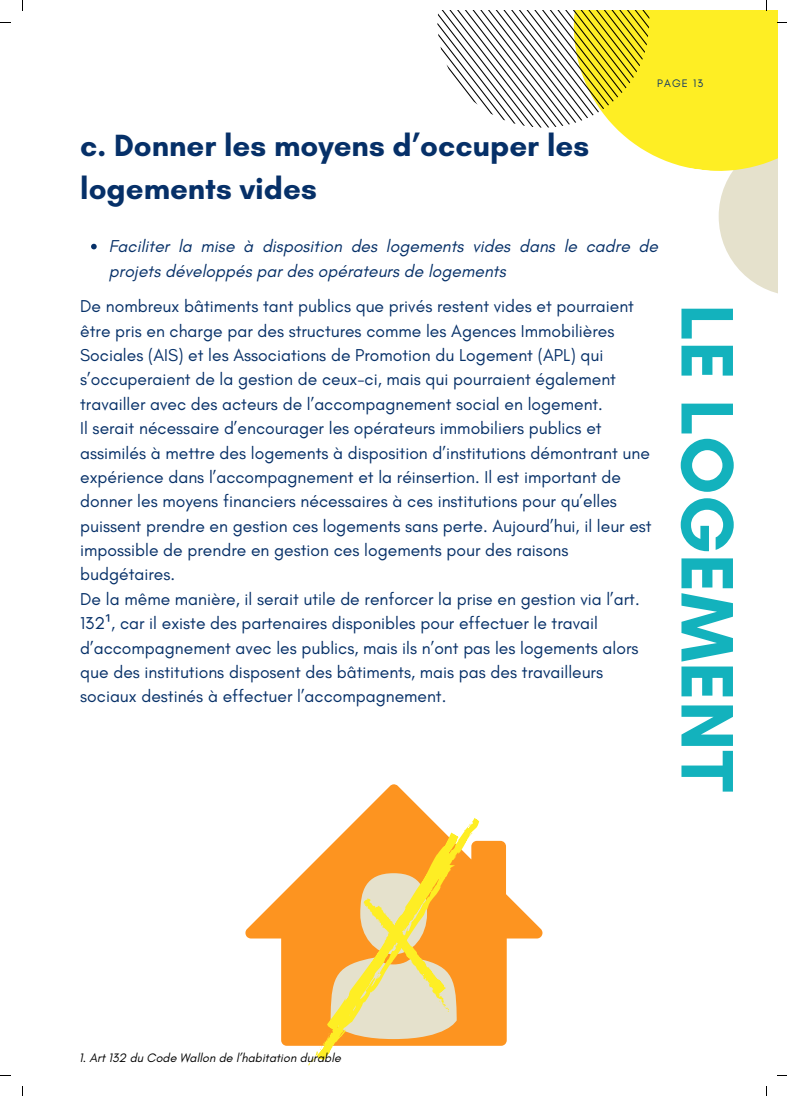
<style>
.page{position:relative;width:787px;height:1096px;background:#fff}
.page>*{position:absolute;margin:0;border:0;box-sizing:border-box;transform-origin:0 0}
.t1{font:700 75.75px "Glacial Indifference";color:#13b2bd}
.t2{font:700 31.25px/43.1px "Glacial Indifference";color:#063068}
.t3{font:17.5px/24.4px "Glacial Indifference";color:#063068}
.t4{font:italic 17.5px/24.4px "Glacial Indifference";color:#063068}
.t5{font:italic 12.5px "Glacial Indifference";color:#000}
.t6{font:11px "Glacial Indifference";letter-spacing:.1em;color:#063068}
.s1{font-family:"Noto Sans"}
</style>
<div class="page">
<svg style="left:719px;top:171px;width:58px;height:122px;fill:#e5e1cc"></svg>
<svg style="left:245px;top:784px;width:297px;height:261px"></svg>
<svg style="left:317px;top:817px;width:162px;height:243px;fill:#fd9420"></svg>
<svg style="left:469px;top:820px;width:9px;height:7px"></svg>
<svg style="left:308px;top:1046px;width:12px;height:19px"></svg>
<svg style="left:442px;top:870px;width:4px;height:7px"></svg>
<svg style="left:328px;top:888px;width:130px;height:150px;background:#f1c970"></svg>
<svg style="left:91px;top:244px;width:6px;height:5px"></svg>
<svg style="left:437px;top:0;width:350px;height:171px"></svg>
<h1 class="t2" style="left:80px;top:123px;width:510px">c. Donner les moyens d’occuper les logements vides</h1>
<h2 class="t6" style="left:657px;top:77px;width:47px">PAGE 13</h2>
<h3 class="t4" style="left:109px;top:234px;width:551px">Faciliter la mise à disposition des logements vides dans le cadre de projets développés par des opérateurs de logements</h3>
<p class="t3" style="left:80px;top:294px;width:573px">De nombreux bâtiments tant publics que privés restent vides et pourraient être pris en charge par des structures comme les Agences Immobilières Sociales (AIS) et les Associations de Promotion du Logement (APL) qui s’occuperaient de la gestion de ceux-ci, mais qui pourraient également travailler avec des acteurs de l’accompagnement social en logement.<br>Il serait nécessaire d’encourager les opérateurs immobiliers publics et assimilés à mettre des logements à disposition d’institutions démontrant une expérience dans l’accompagnement et la réinsertion. Il est important de donner les moyens financiers nécessaires à ces institutions pour qu’elles puissent prendre en gestion ces logements sans perte. Aujourd’hui, il leur est impossible de prendre en gestion ces logements pour des raisons budgétaires.<br>De la même manière, il serait utile de renforcer la prise en gestion via l’art.<br>132<span class="s1">¹</span>, car il existe des partenaires disponibles pour effectuer le travail d’accompagnement avec les publics, mais ils n’ont pas les logements alors que des institutions disposent des bâtiments, mais pas des travailleurs sociaux destinés à effectuer l’accompagnement.</p>
<p class="t1" style="left:753px;top:304px;width:489px;rotate:90deg">LE LOGEMENT</p>
<h3 class="t5" style="left:79px;top:1050px;width:263px">1. Art 132 du Code Wallon de l’habitation durable</h3>
</div>
